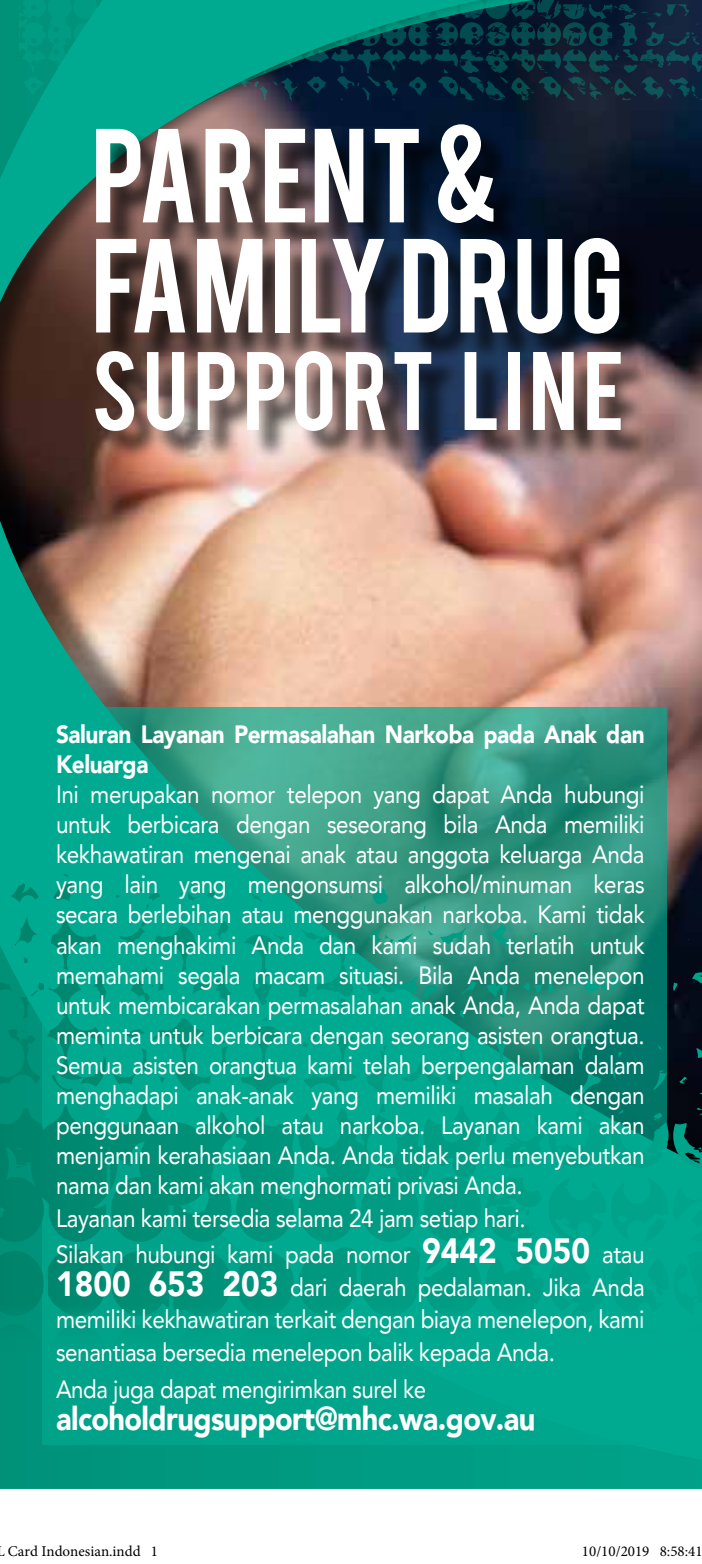
<style>
.page{position:relative;width:702px;height:1564px;background:#fff}
.page>*{position:absolute;margin:0;border:0;box-sizing:border-box;transform-origin:0 0}
.t1{font:105px/110px "Bebas";letter-spacing:.02em;color:#fff}
.t2{font:87.5px "Bebas";letter-spacing:.055em;color:#fff}
.t3{font:900 32.5px "Avenir";letter-spacing:-.02em;color:#fff;scale:.89 1}
.t4{font:25px/30px "Avenir";letter-spacing:-.02em;color:#fff;text-align:justify;scale:.9 1}
.t5{font:900 25px/30px "Avenir";letter-spacing:-.02em;color:#fff;scale:.9 1}
.t6{font:25px "Avenir";letter-spacing:-.02em;color:#fff;scale:.89 1}
.t7{font:15px "Minion Pro";color:#000}
.s1{font-weight:900;font-size:35px}
</style>
<div class="page">
<img style="left:0;top:0;width:702px;height:1488px">
<svg style="left:19px;top:0;width:683px;height:100px;background:#056361"></svg>
<div style="left:99px;top:128px;width:552px;height:334px;background:#000;opacity:.75"></div>
<svg style="left:43px;top:707px;width:623px;height:737px;background:#0e9f86"></svg>
<div style="left:589px;top:1546px;width:7px;height:10px;border:1px solid #fff;border-radius:50%"></div>
<div style="left:590px;top:1546px;width:5px;height:10px;border:1px solid #fff;border-radius:50%"></div>
<div style="left:608px;top:1546px;width:7px;height:10px;border:1px solid #fff;border-radius:50%"></div>
<div style="left:609px;top:1546px;width:5px;height:10px;border:1px solid #fff;border-radius:50%"></div>
<div style="left:628px;top:1546px;width:7px;height:10px;border:1px solid #fff;border-radius:50%"></div>
<div style="left:629px;top:1546px;width:4px;height:10px;border:1px solid #fff;border-radius:50%"></div>
<h1 class="t1" style="left:91px;top:114px;width:534px">PARENT &amp;<br>FAMILY DRUG</h1>
<h2 class="t2" style="left:91px;top:327px;width:535px">SUPPORT LINE</h2>
<p class="t5" style="left:56px;top:719px;width:655px">Saluran Layanan Permasalahan Narkoba pada Anak dan<br>Keluarga</p>
<p class="t4" style="left:56px;top:779px;width:655px">Ini merupakan nomor telepon yang dapat Anda hubungi untuk berbicara dengan seseorang bila Anda memiliki kekhawatiran mengenai anak atau anggota keluarga Anda yang lain yang mengonsumsi alkohol/minuman keras secara berlebihan atau menggunakan narkoba. Kami tidak akan menghakimi Anda dan kami sudah terlatih untuk memahami segala macam situasi. Bila Anda menelepon untuk membicarakan permasalahan anak Anda, Anda dapat meminta untuk berbicara dengan seorang asisten orangtua.<br>Semua asisten orangtua kami telah berpengalaman dalam menghadapi anak-anak yang memiliki masalah dengan penggunaan alkohol atau narkoba. Layanan kami akan menjamin kerahasiaan Anda. Anda tidak perlu menyebutkan nama dan kami akan menghormati privasi Anda.</p>
<p class="t4" style="left:56px;top:1200px;width:655px;line-height:36px">Layanan kami tersedia selama 24 jam setiap hari.<br>Silakan hubungi kami pada nomor <span class="s1">9442 5050</span> atau</p>
<p class="t4" style="left:56px;top:1270px;width:655px;line-height:32.5px"><span class="s1">1800 653 203</span> dari daerah pedalaman. Jika Anda memiliki kekhawatiran terkait dengan biaya menelepon, kami senantiasa bersedia menelepon balik kepada Anda.</p>
<p class="t6" style="left:56px;top:1374px;width:417px">Anda juga dapat mengirimkan surel ke</p>
<h3 class="t3" style="left:56px;top:1399px;width:540px">alcoholdrugsupport@mhc.wa.gov.au</h3>
<p class="t7" style="left:-4px;top:1541px;width:163px">L Card Indonesian.indd 1</p>
<p class="t7" style="left:582px;top:1541px;width:122px">10/10/2019 8:58:41</p>
</div>
